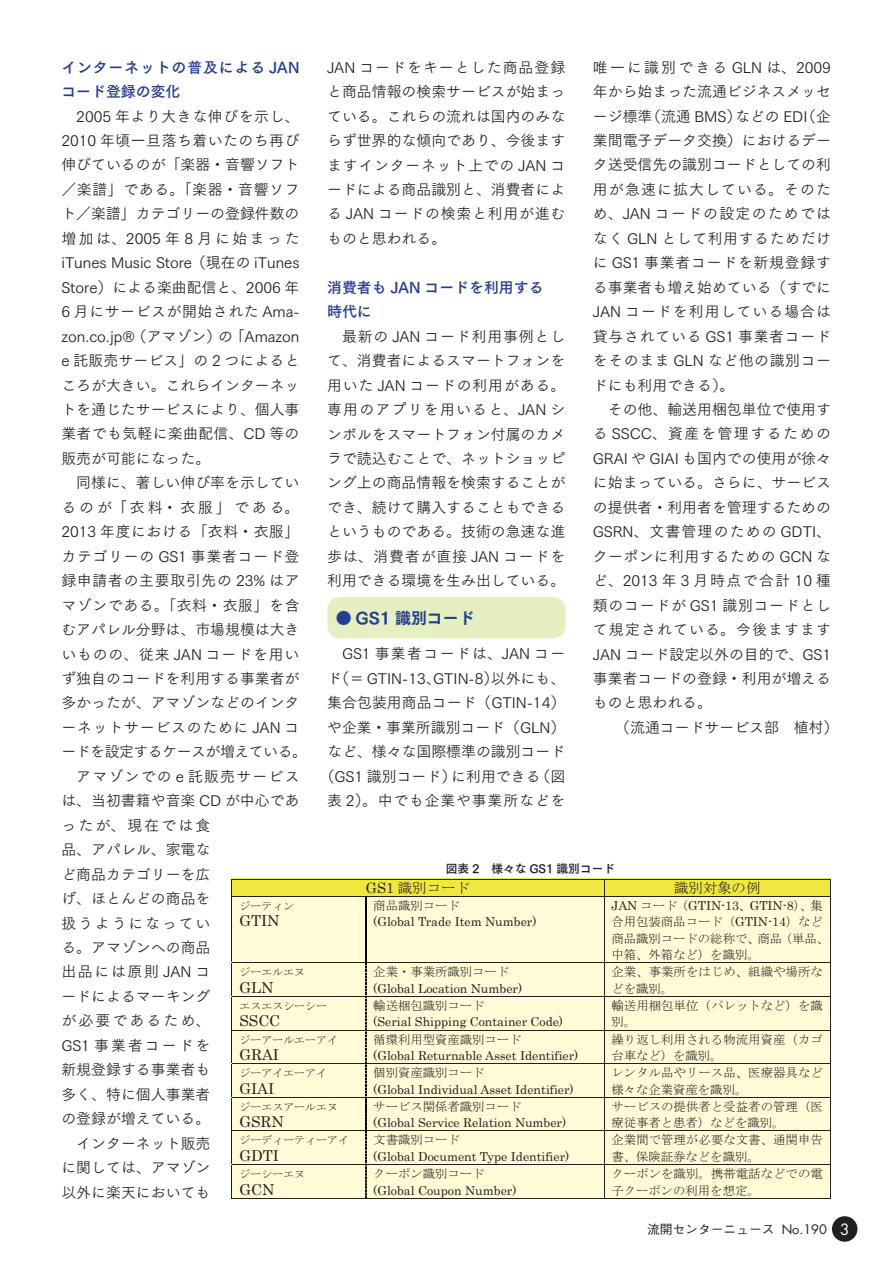
<style>
.page{position:relative;width:893px;height:1263px;background:#fff}
.page>*{position:absolute;margin:0;border:0;box-sizing:border-box;transform-origin:0 0}
.t1{font:15.9px "Tsuku Go Pro E";color:#253f8e}
.t2{font:15px "Century";color:#231f20}
.t3{font:14.85px/24.5px "Tsuku Go Pro R";color:#231f20}
.t4{font:14.85px/24.5px "Tsuku Go Pro B";letter-spacing:.06em;color:#253f8e}
.t5{font:14.85px/24.5px "Tsuku Go Pro B";color:#253f8e}
.t6{font:14.4px "MS Mincho";color:#231f20}
.t7{font:500 12.75px "Gothic BBB";color:#231f20}
.t8{font:12.3px/16.5px "MS Mincho";color:#231f20}
.t9{font:12.3px "Century";color:#231f20}
.t10{font:11.7px "Tsuku Go Pro B";color:#231f20}
.t11{font:10.95px "MS Mincho";color:#231f20}
.s1{font-family:"Century"}
.s2{font-family:"MS Mincho"}
.s3{font-family:"Futura";font-weight:400}
.s4{font-family:"Futura";font-weight:400;font-size:15.15px;color:#fff}
</style>
<div class="page">
<div style="left:327px;top:597px;width:239px;height:41px;background:#e6efc1;border-radius:13px"></div>
<div style="left:232px;top:879px;width:598px;height:17px;background:#f0e840"></div>
<div style="left:232px;top:896px;width:598px;height:302px;background:#fffbd6"></div>
<hr style="left:232px;top:879px;width:599px;height:1px;background:#231f20">
<svg style="left:604px;top:880px;width:1px;height:16px"></svg>
<svg style="left:830px;top:880px;width:1px;height:16px"></svg>
<hr style="left:232px;top:896px;width:599px;height:1px;background:#231f20">
<hr style="left:232px;top:896px;width:1px;height:66px;background:#231f20">
<hr style="left:604px;top:896px;width:1px;height:66px;background:#231f20">
<hr style="left:830px;top:896px;width:1px;height:66px;background:#231f20">
<hr style="left:232px;top:962px;width:134px;height:1px;background:#231f20">
<hr style="left:366px;top:962px;width:465px;height:1px;background:#231f20">
<hr style="left:232px;top:963px;width:1px;height:33px;background:#231f20">
<hr style="left:604px;top:963px;width:1px;height:33px;background:#231f20">
<hr style="left:830px;top:963px;width:1px;height:33px;background:#231f20">
<hr style="left:232px;top:996px;width:134px;height:1px;background:#231f20">
<hr style="left:366px;top:996px;width:465px;height:1px;background:#231f20">
<hr style="left:232px;top:997px;width:1px;height:33px;background:#231f20">
<hr style="left:604px;top:997px;width:1px;height:33px;background:#231f20">
<hr style="left:830px;top:997px;width:1px;height:33px;background:#231f20">
<hr style="left:232px;top:1030px;width:134px;height:1px;background:#231f20">
<hr style="left:366px;top:1030px;width:465px;height:1px;background:#231f20">
<hr style="left:232px;top:1030px;width:1px;height:33px;background:#231f20">
<hr style="left:604px;top:1030px;width:1px;height:33px;background:#231f20">
<hr style="left:830px;top:1030px;width:1px;height:33px;background:#231f20">
<hr style="left:232px;top:1063px;width:134px;height:1px;background:#231f20">
<hr style="left:366px;top:1063px;width:465px;height:1px;background:#231f20">
<hr style="left:232px;top:1064px;width:1px;height:33px;background:#231f20">
<hr style="left:604px;top:1064px;width:1px;height:33px;background:#231f20">
<hr style="left:830px;top:1064px;width:1px;height:33px;background:#231f20">
<hr style="left:232px;top:1097px;width:134px;height:1px;background:#231f20">
<hr style="left:366px;top:1097px;width:465px;height:1px;background:#231f20">
<hr style="left:232px;top:1097px;width:1px;height:33px;background:#231f20">
<hr style="left:604px;top:1097px;width:1px;height:33px;background:#231f20">
<hr style="left:830px;top:1097px;width:1px;height:33px;background:#231f20">
<hr style="left:232px;top:1130px;width:134px;height:1px;background:#231f20">
<hr style="left:366px;top:1130px;width:465px;height:1px;background:#231f20">
<hr style="left:232px;top:1131px;width:1px;height:33px;background:#231f20">
<hr style="left:604px;top:1131px;width:1px;height:33px;background:#231f20">
<hr style="left:830px;top:1131px;width:1px;height:33px;background:#231f20">
<hr style="left:232px;top:1164px;width:134px;height:1px;background:#231f20">
<hr style="left:366px;top:1164px;width:465px;height:1px;background:#231f20">
<hr style="left:232px;top:1165px;width:1px;height:33px;background:#231f20">
<hr style="left:232px;top:1198px;width:134px;height:1px;background:#231f20">
<svg style="left:366px;top:896px;width:1px;height:302px"></svg>
<hr style="left:366px;top:1198px;width:238px;height:1px;background:#231f20">
<hr style="left:604px;top:1165px;width:1px;height:33px;background:#231f20">
<hr style="left:604px;top:1198px;width:226px;height:1px;background:#231f20">
<hr style="left:830px;top:1165px;width:1px;height:33px;background:#231f20">
<div style="left:832px;top:1216px;width:25px;height:26px;background:#231f20;border-radius:50%"></div>
<p class="t4" style="left:61px;top:53px;width:240px">インターネットの普及による JANコード登録の変化</p>
<p class="t3" style="left:61px;top:102px;width:247px">　2005 年より大きな伸びを示し、<br>2010 年頃一旦落ち着いたのち再び伸びているのが「楽器・音響ソフト／楽譜」である。「楽器・音響ソフト／楽譜」カテゴリーの登録件数の増加は、2005 年 8 月に始まったiTunes Music Store（現在の iTunes<br>Store）による楽曲配信と、2006 年<br>6 月にサービスが開始された Ama&shy;zon.co.jp®（アマゾン）の「Amazon e 託販売サービス」の 2 つによるところが大きい。これらインターネットを通じたサービスにより、個人事業者でも気軽に楽曲配信、CD 等の販売が可能になった。<br>　同様に、著しい伸び率を示しているのが「衣料・衣服」である。<br>2013 年度における「衣料・衣服」カテゴリーの GS1 事業者コード登録申請者の主要取引先の 23% はアマゾンである。「衣料・衣服」を含むアパレル分野は、市場規模は大きいものの、従来 JAN コードを用いず独自のコードを利用する事業者が多かったが、アマゾンなどのインターネットサービスのために JAN コードを設定するケースが増えている。　アマゾンでの e 託販売サービスは、当初書籍や音楽 CD が中心であったが、現在では食<br>品、アパレル、家電な<br>ど商品カテゴリーを広<br>げ、ほとんどの商品を<br>扱うようになってい<br>る。アマゾンへの商品<br>出品には原則 JAN コ<br>ードによるマーキング<br>が必要であるため、<br>GS1 事業者コードを<br>新規登録する事業者も<br>多く、特に個人事業者<br>の登録が増えている。<br>　インターネット販売<br>に関しては、アマゾン<br>以外に楽天においても</p>
<p class="t3" style="left:593px;top:53px;width:240px">唯一に識別できる GLN は、2009年から始まった流通ビジネスメッセージ標準（流通 BMS）などの EDI（企業間電子データ交換）におけるデータ送受信先の識別コードとしての利用が急速に拡大している。そのため、JAN コードの設定のためではなく GLN として利用するためだけに GS1 事業者コードを新規登録する事業者も増え始めている（すでに<br>JAN コードを利用している場合は貸与されている GS1 事業者コードをそのまま GLN など他の識別コードにも利用できる）。<br>　その他、輸送用梱包単位で使用する SSCC、資産を管理するための<br>GRAI や GIAI も国内での使用が徐々に始まっている。さらに、サービスの提供者・利用者を管理するための<br>GSRN、文書管理のための GDTI、クーポンに利用するための GCN など、2013 年 3 月時点で合計 10 種類のコードが GS1 識別コードとして規定されている。今後ますます<br>JAN コード設定以外の目的で、GS1事業者コードの登録・利用が増えるものと思われる。</p>
<p class="t3" style="left:615px;top:713px;width:225px">（流通コードサービス部　植村）</p>
<p class="t3" style="left:327px;top:53px;width:240px;text-align:justify">JAN コードをキーとした商品登録と商品情報の検索サービスが始まっている。これらの流れは国内のみならず世界的な傾向であり、今後ますますインターネット上での JAN コードによる商品識別と、消費者による JAN コードの検索と利用が進むものと思われる。</p>
<p class="t5" style="left:327px;top:273px;width:218px">消費者も JAN コードを利用する時代に</p>
<p class="t3" style="left:327px;top:322px;width:240px;text-align:justify">　最新の JAN コード利用事例として、消費者によるスマートフォンを用いた JAN コードの利用がある。専用のアプリを用いると、JAN シンボルをスマートフォン付属のカメラで読込むことで、ネットショッピング上の商品情報を検索することができ、続けて購入することもできるというものである。技術の急速な進歩は、消費者が直接 JAN コードを利用できる環境を生み出している。</p>
<p class="t1" style="left:336px;top:603px;width:141px">● GS1 識別コード</p>
<p class="t3" style="left:320px;top:640px;width:247px;text-align:center">　GS1 事業者コードは、JAN コード（＝ GTIN-13、GTIN-8）以外にも、集合包装用商品コード（GTIN-14）や企業・事業所識別コード（GLN）など、様々な国際標準の識別コード（GS1 識別コード）に利用できる（図表 2）。中でも企業や事業所などを</p>
<p class="t10" style="left:446px;top:858px;width:171px">図表 2　様々な GS1 識別コード</p>
<p class="t6" style="left:366px;top:880px;width:105px"><span class="s1">GS1</span> 識別コード</p>
<p class="t6" style="left:674px;top:880px;width:88px">識別対象の例</p>
<p class="t8" style="left:373px;top:897px;width:88px">商品識別コード</p>
<p class="t9" style="left:373px;top:911px;width:165px">(Global Trade Item Number)</p>
<p class="t9" style="left:611px;top:895px;width:213px">JAN <span class="s2">コード（</span>GTIN-13<span class="s2">、</span>GTIN-8<span class="s2">）、集</span></p>
<p class="t8" style="left:611px;top:913px;width:219px">合用包装商品コード（<span class="s1">GTIN-14</span>）など商品識別コードの総称で、商品（単品、中箱、外箱など）を識別。</p>
<p class="t11" style="left:239px;top:900px;width:56px">ジーティン</p>
<p class="t2" style="left:239px;top:908px;width:42px">GTIN</p>
<p class="t8" style="left:611px;top:964px;width:213px">企業、事業所をはじめ、組織や場所などを識別。</p>
<p class="t8" style="left:373px;top:964px;width:137px">企業・事業所識別コード</p>
<p class="t9" style="left:373px;top:978px;width:150px">(Global Location Number)</p>
<p class="t11" style="left:239px;top:967px;width:67px">ジーエルエヌ</p>
<p class="t2" style="left:239px;top:975px;width:36px">GLN</p>
<p class="t8" style="left:373px;top:997px;width:113px">輸送梱包識別コード</p>
<p class="t9" style="left:373px;top:1011px;width:191px">(Serial Shipping Container Code)</p>
<p class="t8" style="left:611px;top:997px;width:213px">輸送用梱包単位（パレットなど）を識別。</p>
<p class="t11" style="left:239px;top:1000px;width:89px">エスエスシーシー</p>
<p class="t2" style="left:239px;top:1008px;width:42px">SSCC</p>
<p class="t8" style="left:373px;top:1031px;width:150px">循環利用型資産識別コード</p>
<p class="t9" style="left:373px;top:1045px;width:207px">(Global Returnable Asset Identifier)</p>
<p class="t8" style="left:611px;top:1031px;width:213px">繰り返し利用される物流用資産（カゴ台車など）を識別。</p>
<p class="t11" style="left:239px;top:1034px;width:100px">ジーアールエーアイ</p>
<p class="t2" style="left:239px;top:1042px;width:41px">GRAI</p>
<p class="t8" style="left:373px;top:1064px;width:113px">個別資産識別コード</p>
<p class="t9" style="left:373px;top:1079px;width:202px">(Global Individual Asset Identifier)</p>
<p class="t8" style="left:611px;top:1064px;width:213px">レンタル品やリース品、医療器具など様々な企業資産を識別。</p>
<p class="t11" style="left:239px;top:1068px;width:89px">ジーアイエーアイ</p>
<p class="t2" style="left:239px;top:1076px;width:36px">GIAI</p>
<p class="t8" style="left:611px;top:1098px;width:213px">サービスの提供者と受益者の管理（医療従事者と患者）などを識別。</p>
<p class="t8" style="left:373px;top:1098px;width:150px">サービス関係者識別コード</p>
<p class="t9" style="left:373px;top:1112px;width:194px">(Global Service Relation Number)</p>
<p class="t11" style="left:239px;top:1101px;width:100px">ジーエスアールエヌ</p>
<p class="t2" style="left:239px;top:1109px;width:46px">GSRN</p>
<p class="t8" style="left:611px;top:1132px;width:213px">企業間で管理が必要な文書、通関申告書、保険証券などを識別。</p>
<p class="t8" style="left:373px;top:1132px;width:88px">文書識別コード</p>
<p class="t9" style="left:373px;top:1146px;width:197px">(Global Document Type Identifier)</p>
<p class="t11" style="left:239px;top:1135px;width:111px">ジーディーティーアイ</p>
<p class="t2" style="left:239px;top:1143px;width:41px">GDTI</p>
<p class="t8" style="left:373px;top:1165px;width:113px">クーポン識別コード</p>
<p class="t9" style="left:373px;top:1180px;width:145px">(Global Coupon Number)</p>
<p class="t8" style="left:611px;top:1165px;width:213px">クーポンを識別。携帯電話などでの電子クーポンの利用を想定。</p>
<p class="t11" style="left:239px;top:1169px;width:67px">ジーシーエヌ</p>
<p class="t2" style="left:239px;top:1176px;width:36px">GCN</p>
<p class="t7" style="left:647px;top:1222px;width:204px">流開センターニュース <span class="s3">No.190</span> <span class="s4">3</span></p>
</div>
